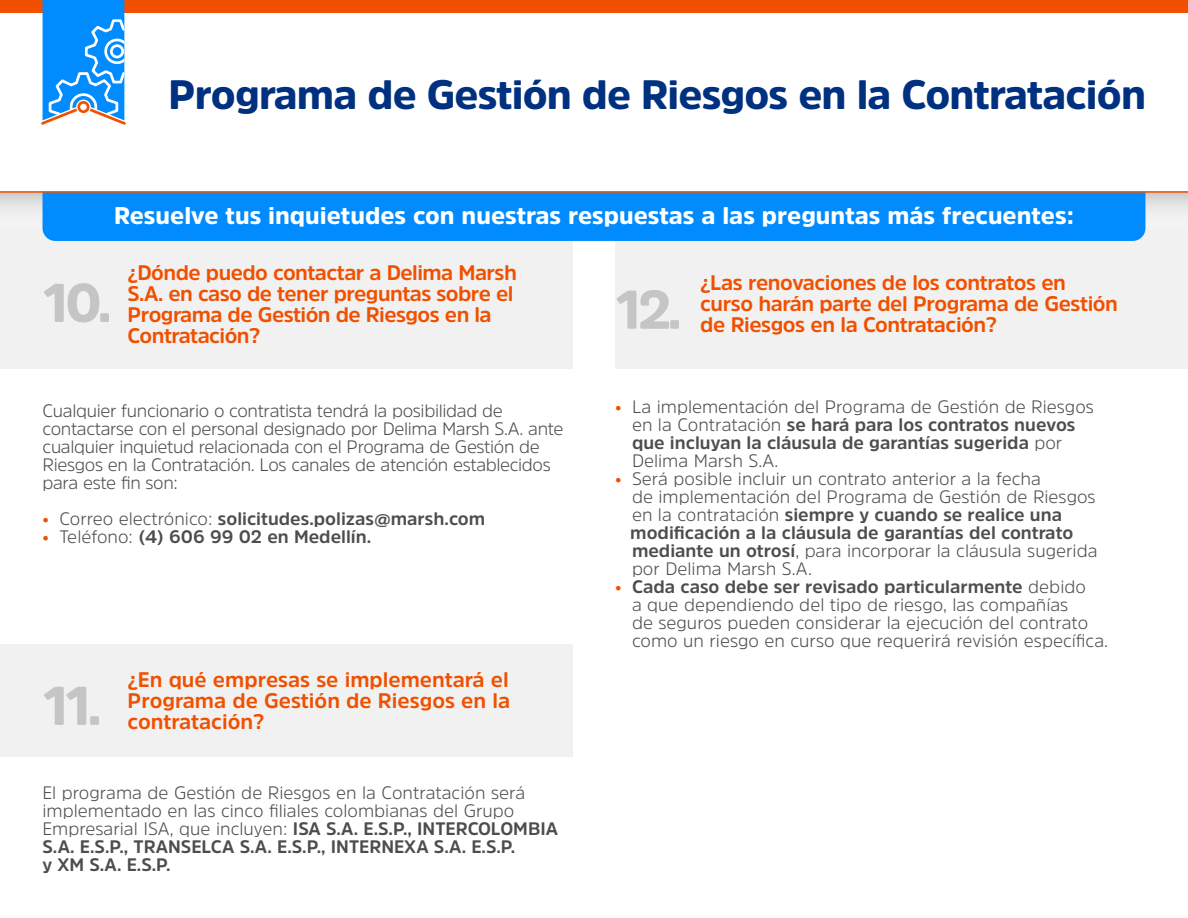
<style>
.page{position:relative;width:1188px;height:918px;background:#fff}
.page>*{position:absolute;margin:0;border:0;box-sizing:border-box;transform-origin:0 0}
.t1{font:900 54px "Amsi Pro";color:#c5c5c5}
.t2{font:900 40.8px "Amsi Pro";letter-spacing:-.02em;color:#003080}
.t3{font:900 24px "Amsi Pro";color:#fff}
.t4{font:700 21px/21px "Amsi Pro";letter-spacing:-.025em;color:#f05000}
.t5{font:300 18px/18px "Amsi Pro";color:#4d4d4d}
.t6{font:300 18px/18px "Amsi Pro";letter-spacing:-.02em;color:#4d4d4d}
.t7{font:700 18px/18px "Amsi Pro";color:#4d4d4d}
.s1{font-weight:300}
.s2{font-weight:700}
</style>
<div class="page">
<div style="left:615px;top:192px;width:573px;height:177px;background:#f1f1f1"></div>
<div style="left:0;top:192px;width:573px;height:177px;background:#f1f1f1"></div>
<div style="left:0;top:192px;width:1188px;height:38px;background:linear-gradient(to bottom,#d1d3d4,#f7f9fa)"></div>
<div style="left:43px;top:193px;width:1102px;height:48px;background:#008bff"></div>
<div style="left:0;top:0;width:1188px;height:13px;background:#f05000"></div>
<hr style="left:0;top:191px;width:1188px;height:2px;background:#f05000">
<svg style="left:41px;top:0;width:85px;height:125px"></svg>
<div style="left:79px;top:102px;width:9px;height:10px;background:#fff;border-radius:50%"></div>
<div style="left:76px;top:100px;width:15px;height:14px;border:5px solid #fff;border-radius:50%"></div>
<div style="left:77px;top:101px;width:12px;height:12px;border:3px solid #f05000;border-radius:50%"></div>
<div style="left:0;top:645px;width:573px;height:112px;background:#f1f1f1"></div>
<h2 class="t2" style="left:168px;top:67px;width:979px">Programa de Gestión de Riesgos en la Contratación</h2>
<h3 class="t3" style="left:114px;top:199px;width:961px">Resuelve tus inquietudes con nuestras respuestas a las preguntas más frecuentes:</h3>
<h1 class="t1" style="left:43px;top:266px;width:71px">10.</h1>
<p class="t4" style="left:128px;top:262px;width:391px">¿Dónde puedo contactar a Delima Marsh<br>S.A. en caso de tener preguntas sobre el<br>Programa de Gestión de Riesgos en la<br>Contratación?</p>
<p class="t6" style="left:43px;top:401px;width:523px">Cualquier funcionario o contratista tendrá la posibilidad de contactarse con el personal designado por Delima Marsh S.A. ante cualquier inquietud relacionada con el Programa de Gestión de Riesgos en la Contratación. Los canales de atención establecidos para este fin son:</p>
<p class="t7" style="left:59px;top:510px;width:428px"><span class="s1">Correo electrónico:</span> solicitudes.polizas@marsh.com<br><span class="s1">Teléfono:</span> (4) 606 99 02 en Medellín.</p>
<h1 class="t1" style="left:43px;top:669px;width:61px">11.</h1>
<p class="t4" style="left:128px;top:669px;width:384px;text-align:justify">¿En qué empresas se implementará el Programa de Gestión de Riesgos en la contratación?</p>
<p class="t5" style="left:43px;top:783px;width:517px">El programa de Gestión de Riesgos en la Contratación será implementado en las cinco filiales colombianas del Grupo Empresarial ISA, que incluyen: <span class="s2">ISA S.A. E.S.P., INTERCOLOMBIA S.A. E.S.P., TRANSELCA S.A. E.S.P., INTERNEXA S.A. E.S.P.<br>y XM S.A. E.S.P.</span></p>
<h1 class="t1" style="left:615px;top:272px;width:68px">12.</h1>
<p class="t4" style="left:700px;top:271px;width:419px">¿Las renovaciones de los contratos en curso harán parte del Programa de Gestión de Riesgos en la Contratación?</p>
<p class="t5" style="left:630px;top:397px;width:479px">La implementación del Programa de Gestión de Riesgos en la Contratación <span class="s2">se hará para los contratos nuevos que incluyan la cláusula de garantías sugerida</span> por Delima Marsh S.A.<br>Será posible incluir un contrato anterior a la fecha<br>de implementación del Programa de Gestión de Riesgos en la contratación <span class="s2">siempre y cuando se realice una modificación a la cláusula de garantías del contrato mediante un otrosí</span>, para incorporar la cláusula sugerida por Delima Marsh S.A.<br><span class="s2">Cada caso debe ser revisado particularmente</span> debido<br>a que dependiendo del tipo de riesgo, las compañías<br>de seguros pueden considerar la ejecución del contrato como un riesgo en curso que requerirá revisión específica.</p>
</div>
